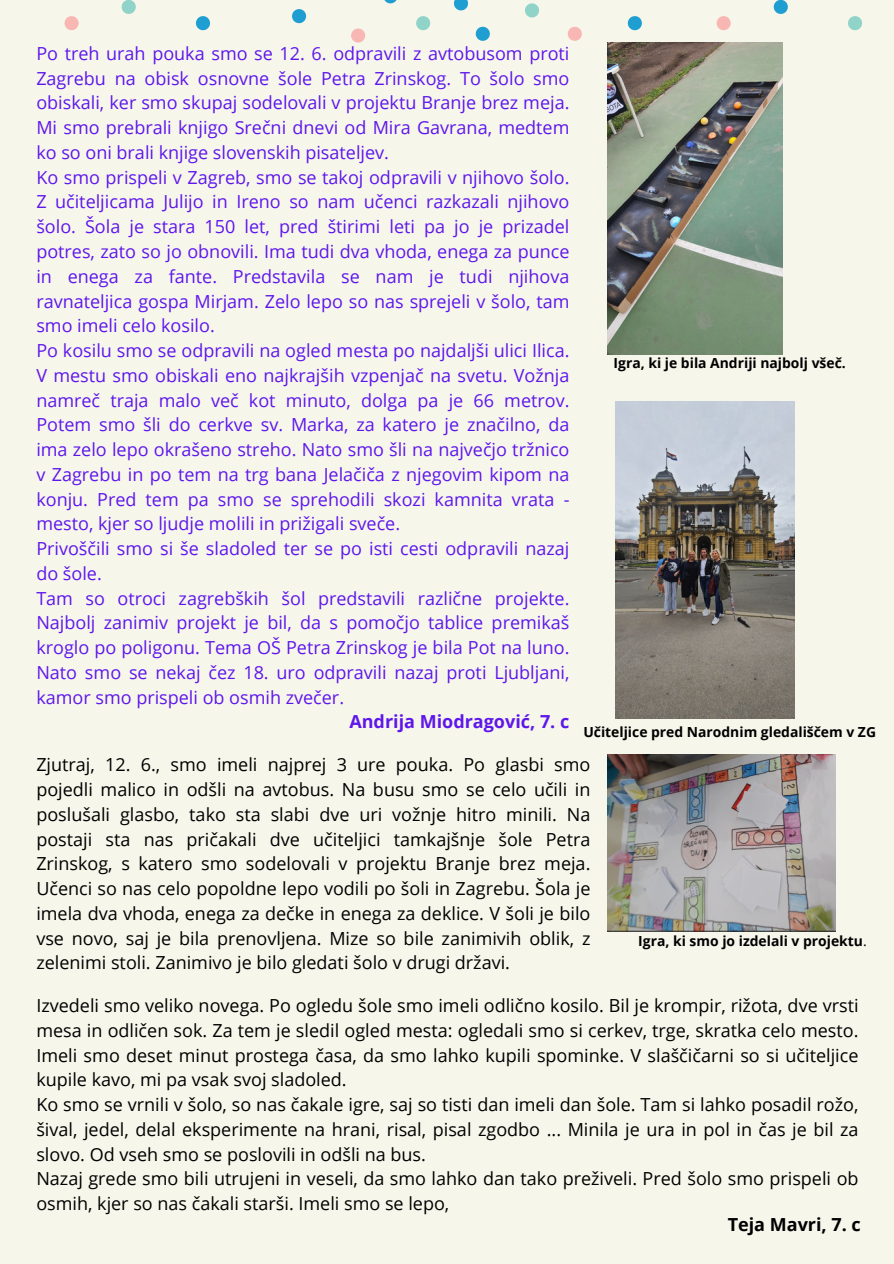
<style>
.page{position:relative;width:894px;height:1264px;background:#fff}
.page>*{position:absolute;margin:0;border:0;box-sizing:border-box;transform-origin:0 0}
.t1{font:18px "Open Sans";color:#5e17eb}
.t2{font:18px/24.8px "Open Sans";color:#000;text-align:justify}
.t3{font:700 18px "Open Sans";color:#5e17eb}
.t4{font:700 18px "Open Sans";color:#000}
.t5{font:700 13.95px "Open Sans";color:#000}
.s1{font-weight:400}
</style>
<div class="page">
<div style="left:0;top:0;width:893px;height:1263px;background:#f7f6eb"></div>
<svg style="left:196px;top:16px;width:14px;height:14px"></svg>
<svg style="left:292px;top:9px;width:14px;height:14px"></svg>
<svg style="left:384px;top:0;width:13px;height:3px"></svg>
<svg style="left:454px;top:0;width:14px;height:10px"></svg>
<svg style="left:65px;top:16px;width:14px;height:14px"></svg>
<svg style="left:351px;top:29px;width:14px;height:14px"></svg>
<svg style="left:416px;top:16px;width:14px;height:14px"></svg>
<svg style="left:122px;top:0;width:14px;height:14px"></svg>
<svg style="left:848px;top:16px;width:13px;height:14px"></svg>
<svg style="left:525px;top:3px;width:14px;height:14px"></svg>
<svg style="left:716px;top:16px;width:14px;height:14px"></svg>
<svg style="left:567px;top:27px;width:14px;height:14px"></svg>
<svg style="left:627px;top:16px;width:14px;height:14px"></svg>
<svg style="left:773px;top:0;width:14px;height:14px"></svg>
<svg style="left:475px;top:27px;width:14px;height:14px"></svg>
<img style="left:607px;top:43px;width:175px;height:311px">
<img style="left:615px;top:401px;width:179px;height:317px">
<img style="left:607px;top:754px;width:228px;height:177px">
<p class="t1" style="left:36px;top:41px;width:534px">Po treh urah pouka smo se 12. 6. odpravili z avtobusom proti</p>
<p class="t1" style="left:36px;top:65px;width:534px">Zagrebu na obisk osnovne šole Petra Zrinskog. To šolo smo</p>
<p class="t1" style="left:36px;top:90px;width:534px">obiskali, ker smo skupaj sodelovali v projektu Branje brez meja.</p>
<p class="t1" style="left:36px;top:115px;width:534px">Mi smo prebrali knjigo Srečni dnevi od Mira Gavrana, medtem</p>
<p class="t1" style="left:36px;top:140px;width:354px">ko so oni brali knjige slovenskih pisateljev.</p>
<p class="t1" style="left:36px;top:164px;width:534px">Ko smo prispeli v Zagreb, smo se takoj odpravili v njihovo šolo.</p>
<p class="t1" style="left:36px;top:189px;width:534px">Z učiteljicama Julijo in Ireno so nam učenci razkazali njihovo</p>
<p class="t1" style="left:36px;top:214px;width:534px">šolo. Šola je stara 150 let, pred štirimi leti pa jo je prizadel</p>
<p class="t1" style="left:36px;top:239px;width:534px">potres, zato so jo obnovili. Ima tudi dva vhoda, enega za punce</p>
<p class="t1" style="left:36px;top:263px;width:534px">in enega za fante. Predstavila se nam je tudi njihova</p>
<p class="t1" style="left:36px;top:288px;width:534px">ravnateljica gospa Mirjam. Zelo lepo so nas sprejeli v šolo, tam</p>
<p class="t1" style="left:36px;top:313px;width:180px">smo imeli celo kosilo.</p>
<p class="t1" style="left:36px;top:338px;width:534px">Po kosilu smo se odpravili na ogled mesta po najdaljši ulici Ilica.</p>
<p class="t1" style="left:36px;top:362px;width:534px">V mestu smo obiskali eno najkrajših vzpenjač na svetu. Vožnja</p>
<p class="t1" style="left:36px;top:387px;width:534px">namreč traja malo več kot minuto, dolga pa je 66 metrov.</p>
<p class="t1" style="left:36px;top:412px;width:534px">Potem smo šli do cerkve sv. Marka, za katero je značilno, da</p>
<p class="t1" style="left:36px;top:437px;width:534px">ima zelo lepo okrašeno streho. Nato smo šli na največjo tržnico</p>
<p class="t1" style="left:36px;top:461px;width:534px">v Zagrebu in po tem na trg bana Jelačiča z njegovim kipom na</p>
<p class="t1" style="left:36px;top:486px;width:534px">konju. Pred tem pa smo se sprehodili skozi kamnita vrata -</p>
<p class="t1" style="left:36px;top:511px;width:365px">mesto, kjer so ljudje molili in prižigali sveče.</p>
<p class="t1" style="left:36px;top:536px;width:534px">Privoščili smo si še sladoled ter se po isti cesti odpravili nazaj</p>
<p class="t1" style="left:36px;top:560px;width:67px">do šole.</p>
<p class="t1" style="left:36px;top:585px;width:534px">Tam so otroci zagrebških šol predstavili različne projekte.</p>
<p class="t1" style="left:36px;top:610px;width:534px">Najbolj zanimiv projekt je bil, da s pomočjo tablice premikaš</p>
<p class="t1" style="left:36px;top:635px;width:534px">kroglo po poligonu. Tema OŠ Petra Zrinskog je bila Pot na luno.</p>
<p class="t1" style="left:36px;top:659px;width:534px">Nato smo se nekaj čez 18. uro odpravili nazaj proti Ljubljani,</p>
<p class="t1" style="left:36px;top:684px;width:309px">kamor smo prispeli ob osmih zvečer.</p>
<p class="t3" style="left:349px;top:709px;width:221px">Andrija Miodragović, 7. c</p>
<h3 class="t2" style="left:36px;top:752px;width:555px">Zjutraj, 12. 6., smo imeli najprej 3 ure pouka. Po glasbi smo pojedli malico in odšli na avtobus. Na busu smo se celo učili in poslušali glasbo, tako sta slabi dve uri vožnje hitro minili. Na postaji sta nas pričakali dve učiteljici tamkajšnje šole Petra Zrinskog, s katero smo sodelovali v projektu Branje brez meja.<br>Učenci so nas celo popoldne lepo vodili po šoli in Zagrebu. Šola je imela dva vhoda, enega za dečke in enega za deklice. V šoli je bilo vse novo, saj je bila prenovljena. Mize so bile zanimivih oblik, z zelenimi stoli. Zanimivo je bilo gledati šolo v drugi državi.</h3>
<p class="t2" style="left:36px;top:992px;width:823px;text-align:left">Izvedeli smo veliko novega. Po ogledu šole smo imeli odlično kosilo. Bil je krompir, rižota, dve vrsti mesa in odličen sok. Za tem je sledil ogled mesta: ogledali smo si cerkev, trge, skratka celo mesto.<br>Imeli smo deset minut prostega časa, da smo lahko kupili spominke. V slaščičarni so si učiteljice kupile kavo, mi pa vsak svoj sladoled.<br>Ko smo se vrnili v šolo, so nas čakale igre, saj so tisti dan imeli dan šole. Tam si lahko posadil rožo, šival, jedel, delal eksperimente na hrani, risal, pisal zgodbo ... Minila je ura in pol in čas je bil za slovo. Od vseh smo se poslovili in odšli na bus.<br>Nazaj grede smo bili utrujeni in veseli, da smo lahko dan tako preživeli. Pred šolo smo prispeli ob osmih, kjer so nas čakali starši. Imeli smo se lepo,</p>
<h3 class="t4" style="left:727px;top:1211px;width:134px">Teja Mavri, 7. c</h3>
<p class="t5" style="left:613px;top:353px;width:233px">Igra, ki je bila Andriji najbolj všeč.</p>
<p class="t5" style="left:583px;top:722px;width:294px">Učiteljice pred Narodnim gledališčem v ZG</p>
<h2 class="t5" style="left:638px;top:930px;width:230px">Igra, ki smo jo izdelali v projektu<span class="s1">.</span></h2>
</div>
